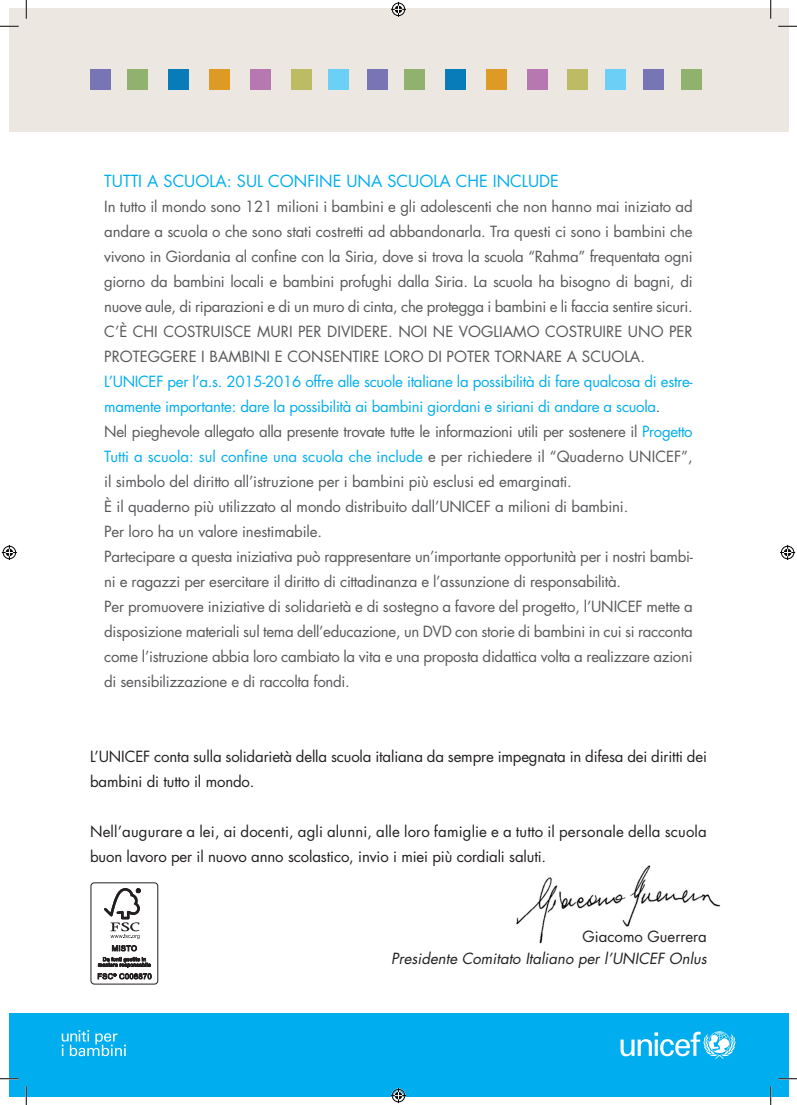
<style>
.page{position:relative;width:797px;height:1105px;background:#fff}
.page>*{position:absolute;margin:0;border:0;box-sizing:border-box;transform-origin:0 0}
.t1{font:16.25px "Futura";color:#00aeef}
.t2{font:15px/25px "Futura";letter-spacing:-.01em;color:#57585a}
.t3{font:15px/25px "Futura";letter-spacing:-.02em;color:#00aeef}
.t4{font:15px/25px "Futura";letter-spacing:.01em;color:#231f20}
.t5{font:15px/25px "Futura";letter-spacing:-.01em;color:#231f20}
.t6{font:italic 15px "Futura";color:#231f20}
.s1{color:#57585a}
</style>
<div class="page">
<img style="left:516px;top:865px;width:205px;height:79px">
<div style="left:9px;top:9px;width:779px;height:123px;background:#ede7e1"></div>
<div style="left:9px;top:1013px;width:779px;height:83px;background:#00aeef"></div>
<svg style="left:620px;top:1031px;width:115px;height:28px"></svg>
<svg style="left:62px;top:1030px;width:64px;height:26px"></svg>
<div style="left:90px;top:69px;width:21px;height:21px;background:#7875b4"></div>
<div style="left:128px;top:69px;width:20px;height:21px;background:#90b26e"></div>
<div style="left:168px;top:69px;width:21px;height:21px;background:#077cb9"></div>
<div style="left:209px;top:69px;width:21px;height:21px;background:#dd9b25"></div>
<div style="left:250px;top:69px;width:21px;height:21px;background:#b778b2"></div>
<div style="left:291px;top:69px;width:20px;height:21px;background:#bebb65"></div>
<div style="left:328px;top:69px;width:21px;height:21px;background:#6bcff6"></div>
<div style="left:366px;top:69px;width:21px;height:21px;background:#7875b4"></div>
<div style="left:404px;top:69px;width:21px;height:21px;background:#90b26e"></div>
<div style="left:445px;top:69px;width:20px;height:21px;background:#077cb9"></div>
<div style="left:486px;top:69px;width:20px;height:21px;background:#dd9b25"></div>
<div style="left:526px;top:69px;width:21px;height:21px;background:#b778b2"></div>
<div style="left:567px;top:69px;width:21px;height:21px;background:#bebb65"></div>
<div style="left:605px;top:69px;width:20px;height:21px;background:#6bcff6"></div>
<div style="left:643px;top:69px;width:21px;height:21px;background:#7875b4"></div>
<div style="left:680px;top:69px;width:21px;height:21px;background:#90b26e"></div>
<svg style="left:0;top:25px;width:19px;height:2px"></svg>
<svg style="left:778px;top:25px;width:19px;height:2px"></svg>
<svg style="left:0;top:1078px;width:19px;height:1px"></svg>
<svg style="left:778px;top:1078px;width:19px;height:1px"></svg>
<svg style="left:25px;top:0;width:2px;height:19px"></svg>
<svg style="left:25px;top:1086px;width:2px;height:19px"></svg>
<svg style="left:770px;top:0;width:1px;height:19px"></svg>
<svg style="left:770px;top:1086px;width:1px;height:19px"></svg>
<svg style="left:391px;top:2px;width:15px;height:15px"></svg>
<svg style="left:391px;top:1088px;width:15px;height:15px"></svg>
<svg style="left:2px;top:545px;width:15px;height:15px"></svg>
<svg style="left:780px;top:545px;width:15px;height:15px"></svg>
<div style="left:91px;top:882px;width:67px;height:102px;background:#fff;border:1px solid #231f20;border-radius:3px"></div>
<svg style="left:98px;top:888px;width:54px;height:91px"></svg>
<p class="t1" style="left:104px;top:170px;width:456px">Tutti a scuola: sul confine una scuola che include</p>
<p class="t2" style="left:104px;top:194px;width:590px">In tutto il mondo sono 121 milioni i bambini e gli adolescenti che non hanno mai iniziato ad andare a scuola o che sono stati costretti ad abbandonarla. Tra questi ci sono i bambini che vivono in Giordania al confine con la Siria, dove si trova la scuola “Rahma” frequentata ogni giorno da bambini locali e bambini profughi dalla Siria. La scuola ha bisogno di bagni, di nuove aule, di riparazioni e di un muro di cinta, che protegga i bambini e li faccia sentire sicuri.<br>C’è chi costruisce muri per dividere. Noi ne vogliamo costruire uno per proteggere i bambini e consentire loro di poter tornare a scuola.</p>
<p class="t3" style="left:104px;top:369px;width:18px">L’UNICEF</p>
<p class="t3" style="left:104px;top:369px;width:590px;text-indent:63px">per l’a.s. 2015-2016 offre alle scuole italiane la possibilità di fare qualcosa di estre&shy;mamente importante: dare la possibilità ai bambini giordani e siriani di andare a scuola<span class="s1">.<br>Nel pieghevole allegato alla presente trovate tutte le informazioni utili per sostenere il</span> Progetto Tutti a scuola: sul confine una scuola che include <span class="s1">e per richiedere il “Quaderno UNICEF</span></p>
<p class="t2" style="left:681px;top:444px;width:13px">”,</p>
<p class="t2" style="left:104px;top:469px;width:469px">il simbolo del diritto all’istruzione per i bambini più esclusi ed emarginati. è il quaderno più utilizzato al mondo distribuito dall’UNICEF</p>
<p class="t2" style="left:495px;top:494px;width:135px">a milioni di bambini.</p>
<p class="t2" style="left:104px;top:519px;width:590px">Per loro ha un valore inestimabile.<br>Partecipare a questa iniziativa può rappresentare un’importante opportunità per i nostri bambi&shy;ni e ragazzi per esercitare il diritto di cittadinanza e l’assunzione di responsabilità.<br>Per promuovere iniziative di solidarietà e di sostegno a favore del progetto, l’UNICEF</p>
<p class="t2" style="left:646px;top:594px;width:48px">mette a</p>
<p class="t2" style="left:104px;top:619px;width:590px;text-align:justify;text-indent:351px">con storie di bambini in cui si racconta come l’istruzione abbia loro cambiato la vita e una proposta didattica volta a realizzare azioni di sensibilizzazione e di raccolta fondi.</p>
<p class="t2" style="left:104px;top:619px;width:329px">disposizione materiali sul tema dell’educazione, un DVD</p>
<p class="t5" style="left:90px;top:744px;width:618px;text-indent:64px">conta sulla solidarietà della scuola italiana da sempre impegnata in difesa dei diritti dei bambini di tutto il mondo.</p>
<p class="t4" style="left:90px;top:819px;width:618px">Nell’augurare a lei, ai docenti, agli alunni, alle loro famiglie e a tutto il personale della scuola buon lavoro per il nuovo anno scolastico, invio i miei più cordiali saluti.</p>
<p class="t5" style="left:90px;top:744px;width:19px">L’UNICEF</p>
<p class="t5" style="left:582px;top:924px;width:126px">Giacomo Guerrera</p>
<p class="t6" style="left:391px;top:949px;width:317px">Presidente Comitato Italiano per l’UNICEF Onlus</p>
</div>
